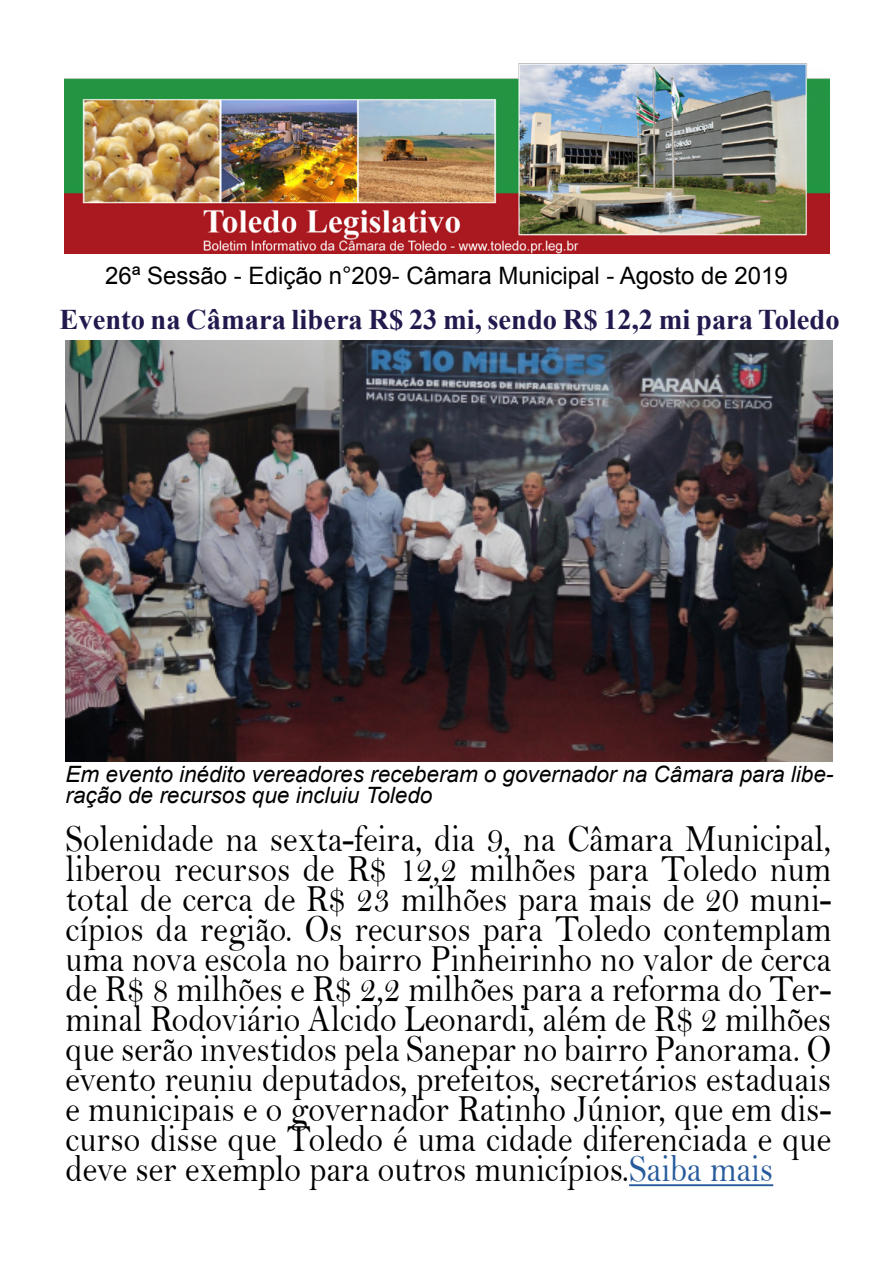
<style>
.page{position:relative;width:893px;height:1263px;background:#fff}
.page>*{position:absolute;margin:0;border:0;box-sizing:border-box;transform-origin:0 0}
.t1{font:38.55px/30px "Bell";color:#000;text-align:justify;scale:.87 1}
.t2{font:700 28.5px "Times New Roman";color:#221a4e}
.t3{font:24px "Arial";color:#000}
.t4{font:italic 22.5px/21px "Arial";color:#000}
.s1{color:#275b9b}
</style>
<div class="page">
<hr style="left:629px;top:1184px;width:144px;height:2px;background:#275b9b">
<img style="left:65px;top:63px;width:764px;height:190px">
<img style="left:66px;top:341px;width:767px;height:421px">
<p class="t3" style="left:105px;top:259px;width:684px">26ª Sessão - Edição n°209- Câmara Municipal - Agosto de 2019</p>
<p class="t2" style="left:59px;top:299px;width:782px">Evento na Câmara libera R$ 23 mi, sendo R$ 12,2 mi para Toledo</p>
<p class="t4" style="left:66px;top:764px;width:769px">Em evento inédito vereadores receberam o governador na Câmara para libe&shy;ração de recursos que incluiu Toledo</p>
<p class="t1" style="left:66px;top:824px;width:882px">Solenidade na sexta-feira, dia 9, na Câmara Municipal, liberou recursos de R$ 12,2 milhões para Toledo num total de cerca de R$ 23 milhões para mais de 20 muni&shy;cípios da região. Os recursos para Toledo contemplam uma nova escola no bairro Pinheirinho no valor de cerca de R$ 8 milhões e R$ 2,2 milhões para a reforma do Ter&shy;minal Rodoviário Alcido Leonardi, além de R$ 2 milhões que serão investidos pela Sanepar no bairro Panorama. O evento reuniu deputados, prefeitos, secretários estaduais e municipais e o governador Ratinho Júnior, que em dis&shy;curso disse que Toledo é uma cidade diferenciada e que deve ser exemplo para outros municípios.<span class="s1">Saiba mais</span></p>
</div>
